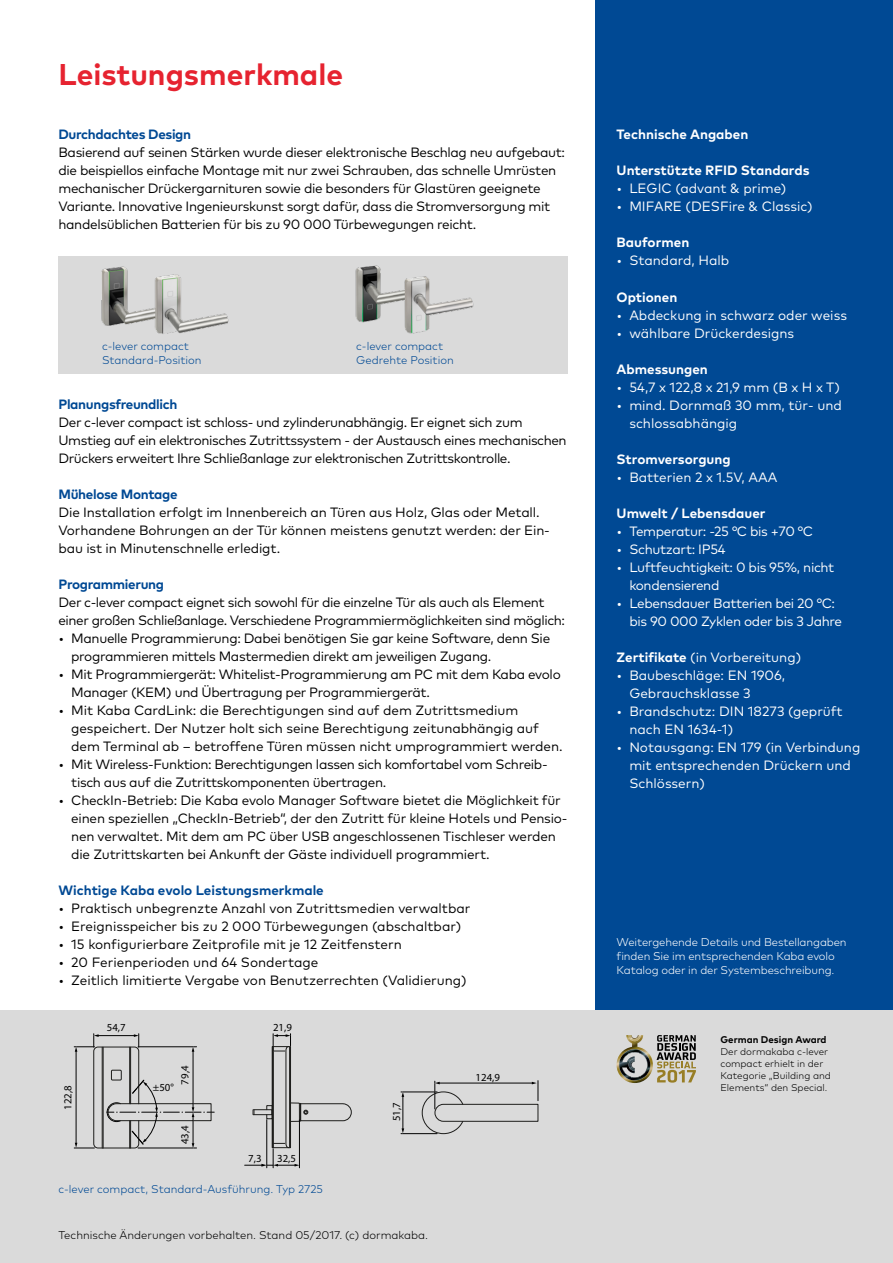
<style>
.page{position:relative;width:893px;height:1263px;background:#fff}
.page>*{position:absolute;margin:0;border:0;box-sizing:border-box;transform-origin:0 0}
.t1{font:700 30px "Mark Pro";color:#e62330}
.t2{font:13.5px/18px "Mark Pro";letter-spacing:-.025em;color:#000}
.t3{font:13.5px/18px "Mark Pro";color:#fff}
.t4{font:13.5px "Mark Pro";color:#000}
.t5{font:13.5px/18px "Mark Pro";letter-spacing:-.005em;color:#000}
.t6{font:13.5px/18px "Mark Pro";letter-spacing:-.025em;color:#fff}
.t7{font:700 13.5px "Mark Pro";color:#fff}
.t8{font:700 13.5px "Mark Pro";letter-spacing:-.025em;color:#004994}
.t9{font:700 13.5px "Mark Pro";color:#004994}
.t10{font:300 11.25px/14.2px "Mark Pro";letter-spacing:-.01em;color:#fff}
.t11{font:300 11.25px/14.2px "Mark Pro";color:#004994}
.t12{font:300 11.25px "Mark Pro";color:#000}
.t13{font:10.8px "Myriad Pro";color:#000}
.t14{font:300 9.75px/12px "Mark Pro";color:#000}
.t15{font:700 9.75px "Mark Pro";color:#000}
.s1{font-weight:700}
</style>
<div class="page">
<div style="left:0;top:1010px;width:595px;height:253px;background:#dadada"></div>
<div style="left:595px;top:0;width:298px;height:1010px;background:#004994"></div>
<div style="left:595px;top:1010px;width:298px;height:253px;background:#dadada"></div>
<div style="left:58px;top:256px;width:510px;height:117px;background:#dadada"></div>
<img style="left:101px;top:266px;width:128px;height:68px">
<img style="left:355px;top:265px;width:119px;height:69px">
<img style="left:616px;top:1035px;width:37px;height:48px">
<svg style="left:629px;top:1035px;width:12px;height:6px"></svg>
<svg style="left:619px;top:1049px;width:31px;height:31px"></svg>
<svg style="left:656px;top:1035px;width:40px;height:47px"></svg>
<div style="left:93px;top:1047px;width:46px;height:101px;border:1px solid #1d1d1b;border-radius:4px"></div>
<hr style="left:129px;top:1047px;width:1px;height:57px;background:#1d1d1b">
<hr style="left:130px;top:1047px;width:1px;height:57px;background:#1d1d1b">
<hr style="left:102px;top:1047px;width:1px;height:101px;background:#1d1d1b">
<hr style="left:103px;top:1047px;width:1px;height:101px;background:#1d1d1b">
<div style="left:111px;top:1070px;width:11px;height:10px;border:1px solid #1d1d1b"></div>
<hr style="left:76px;top:1051px;width:1px;height:93px;background:#000">
<svg style="left:74px;top:1143px;width:20px;height:6px"></svg>
<hr style="left:98px;top:1035px;width:37px;height:1px;background:#000">
<svg style="left:74px;top:1034px;width:25px;height:18px"></svg>
<svg style="left:134px;top:1034px;width:5px;height:13px"></svg>
<hr style="left:138px;top:1046px;width:59px;height:1px;background:#000">
<hr style="left:138px;top:1148px;width:59px;height:1px;background:#000">
<hr style="left:193px;top:1051px;width:1px;height:57px;background:#000">
<svg style="left:107px;top:1080px;width:107px;height:68px"></svg>
<svg style="left:245px;top:1034px;width:107px;height:134px"></svg>
<hr style="left:299px;top:1120px;width:1px;height:48px;background:#000">
<svg style="left:422px;top:1080px;width:117px;height:54px"></svg>
<hr style="left:401px;top:1092px;width:36px;height:1px;background:#000">
<hr style="left:401px;top:1133px;width:36px;height:1px;background:#000">
<hr style="left:403px;top:1096px;width:1px;height:33px;background:#000">
<h1 class="t1" style="left:58px;top:52px;width:286px">Leistungsmerkmale</h1>
<p class="t8" style="left:58px;top:124px;width:134px">Durchdachtes Design</p>
<p class="t2" style="left:58px;top:143px;width:508px">Basierend auf seinen Stärken wurde dieser elektronische Beschlag neu aufgebaut: die beispiellos einfache Montage mit nur zwei Schrauben, das schnelle Umrüsten mechanischer Drückergarnituren sowie die besonders für Glastüren geeignete Variante. Innovative Ingenieurskunst sorgt dafür, dass die Stromversorgung mit handelsüblichen Batterien für bis zu 90 000 Türbewegungen reicht.</p>
<p class="t11" style="left:102px;top:338px;width:101px">c-lever compact<br>Standard-Position</p>
<p class="t11" style="left:356px;top:338px;width:99px">c-lever compact<br>Gedrehte Position</p>
<p class="t8" style="left:58px;top:394px;width:120px">Planungsfreundlich</p>
<p class="t2" style="left:58px;top:413px;width:510px">Der c-lever compact ist schloss- und zylinderunabhängig. Er eignet sich zum<br>Umstieg auf ein elektronisches Zutrittssystem - der Austausch eines mechanischen<br>Drückers erweitert Ihre Schließanlage zur elektronischen Zutrittskontrolle.</p>
<p class="t8" style="left:58px;top:484px;width:121px">Mühelose Montage</p>
<p class="t2" style="left:58px;top:503px;width:493px">Die Installation erfolgt im Innenbereich an Türen aus Holz, Glas oder Metall.<br>Vorhandene Bohrungen an der Tür können meistens genutzt werden: der Ein&shy;bau ist in Minutenschnelle erledigt.</p>
<p class="t8" style="left:58px;top:574px;width:107px">Programmierung</p>
<p class="t2" style="left:58px;top:593px;width:508px">Der c-lever compact eignet sich sowohl für die einzelne Tür als auch als Element einer großen Schließanlage. Verschiedene Programmiermöglichkeiten sind möglich:</p>
<p class="t2" style="left:71px;top:629px;width:480px;text-indent:-13px">• Manuelle Programmierung: Dabei benötigen Sie gar keine Software, denn Sie programmieren mittels Mastermedien direkt am jeweiligen Zugang.</p>
<p class="t2" style="left:71px;top:665px;width:491px;text-indent:-13px">• Mit Programmiergerät: Whitelist-Programmierung am PC mit dem Kaba evolo<br>Manager (KEM) und Übertragung per Programmiergerät.</p>
<p class="t5" style="left:71px;top:701px;width:493px;text-indent:-13px">• Mit Kaba CardLink: die Berechtigungen sind auf dem Zutrittsmedium gespeichert. Der Nutzer holt sich seine Berechtigung zeitunabhängig auf dem Terminal ab – betroffene Türen müssen nicht umprogrammiert werden.</p>
<p class="t2" style="left:71px;top:755px;width:478px;text-indent:-13px">• Mit Wireless-Funktion: Berechtigungen lassen sich komfortabel vom Schreib&shy;tisch aus auf die Zutrittskomponenten übertragen.</p>
<p class="t2" style="left:71px;top:791px;width:498px;text-indent:-13px">• CheckIn-Betrieb: Die Kaba evolo Manager Software bietet die Möglichkeit für einen speziellen „CheckIn-Betrieb“, der den Zutritt für kleine Hotels und Pensio&shy;nen verwaltet. Mit dem am PC über USB angeschlossenen Tischleser werden die Zutrittskarten bei Ankunft der Gäste individuell programmiert.</p>
<p class="t9" style="left:58px;top:880px;width:267px">Wichtige Kaba evolo Leistungsmerkmale</p>
<p class="t4" style="left:58px;top:898px;width:413px">• Praktisch unbegrenzte Anzahl von Zutrittsmedien verwaltbar</p>
<p class="t4" style="left:58px;top:916px;width:404px">• Ereignisspeicher bis zu 2 000 Türbewegungen (abschaltbar)</p>
<p class="t4" style="left:58px;top:934px;width:345px">• 15 konfigurierbare Zeitprofile mit je 12 Zeitfenstern</p>
<p class="t4" style="left:58px;top:952px;width:261px">• 20 Ferienperioden und 64 Sondertage</p>
<p class="t4" style="left:58px;top:970px;width:410px">• Zeitlich limitierte Vergabe von Benutzerrechten (Validierung)</p>
<p class="t13" style="left:434px;top:916px;width:20px">54,7</p>
<p class="t13" style="left:61px;top:1110px;width:26px;rotate:-90deg">122,8</p>
<p class="t13" style="left:107px;top:1021px;width:20px">54,7</p>
<p class="t13" style="left:178px;top:1084px;width:20px;rotate:-90deg">79,4</p>
<p class="t13" style="left:153px;top:1080px;width:22px">±50°</p>
<p class="t13" style="left:168px;top:1080px;width:22px">±50°</p>
<p class="t13" style="left:178px;top:1144px;width:20px;rotate:-90deg">43,4</p>
<p class="t13" style="left:273px;top:1021px;width:20px">21,9</p>
<p class="t13" style="left:277px;top:1151px;width:20px">32,5</p>
<p class="t11" style="left:58px;top:1180px;width:266px">c-lever compact, Standard-Ausführung. Typ 2725</p>
<p class="t13" style="left:390px;top:1121px;width:20px;rotate:-90deg">51,7</p>
<p class="t12" style="left:58px;top:1226px;width:371px">Technische Änderungen vorbehalten. Stand 05/2017. (c) dormakaba.</p>
<p class="t13" style="left:476px;top:1070px;width:26px">124,9</p>
<p class="t7" style="left:617px;top:124px;width:133px">Technische Angaben</p>
<p class="t7" style="left:617px;top:160px;width:194px">Unterstützte RFID Standards</p>
<p class="t3" style="left:617px;top:179px;width:171px">• LEGIC (advant &amp; prime)</p>
<p class="t3" style="left:617px;top:197px;width:198px">• MIFARE (DESFire &amp; Classic)</p>
<p class="t7" style="left:617px;top:232px;width:74px">Bauformen</p>
<p class="t3" style="left:617px;top:251px;width:114px">• Standard, Halb</p>
<p class="t7" style="left:617px;top:286px;width:62px">Optionen</p>
<p class="t3" style="left:617px;top:305px;width:232px">• Abdeckung in schwarz oder weiss</p>
<p class="t3" style="left:617px;top:323px;width:179px">• wählbare Drückerdesigns</p>
<p class="t7" style="left:617px;top:358px;width:93px">Abmessungen</p>
<p class="t3" style="left:617px;top:377px;width:225px">• 54,7 x 122,8 x 21,9 mm (B x H x T)</p>
<p class="t3" style="left:629px;top:395px;width:214px;text-indent:-13px">• mind. Dornmaß 30 mm, tür- und schlossabhängig</p>
<p class="t7" style="left:617px;top:448px;width:116px">Stromversorgung</p>
<p class="t3" style="left:617px;top:467px;width:162px">• Batterien 2 x 1.5V, AAA</p>
<p class="t7" style="left:617px;top:502px;width:150px">Umwelt / Lebensdauer</p>
<p class="t6" style="left:617px;top:521px;width:198px">• Temperatur: -25 °C bis +70 °C</p>
<p class="t6" style="left:617px;top:539px;width:111px">• Schutzart: IP54</p>
<p class="t6" style="left:629px;top:557px;width:207px;text-indent:-13px">• Luftfeuchtigkeit: 0 bis 95%, nicht kondensierend</p>
<p class="t6" style="left:629px;top:593px;width:214px;text-indent:-13px">• Lebensdauer Batterien bei 20 °C: bis 90 000 Zyklen oder bis 3 Jahre</p>
<p class="t3" style="left:617px;top:647px;width:186px"><span class="s1">Zertifikate</span> (in Vorbereitung)</p>
<p class="t3" style="left:629px;top:665px;width:157px;text-indent:-13px">• Baubeschläge: EN 1906,<br>Gebrauchsklasse 3</p>
<p class="t3" style="left:629px;top:701px;width:215px;text-indent:-13px">• Brandschutz: DIN 18273 (geprüft nach EN 1634-1)</p>
<p class="t3" style="left:629px;top:737px;width:233px;text-indent:-13px">• Notausgang: EN 179 (in Verbindung mit entsprechenden Drückern und<br>Schlössern)</p>
<p class="t10" style="left:617px;top:934px;width:232px">Weitergehende Details und Bestellangaben finden Sie im entsprechenden Kaba evolo<br>Katalog oder in der Systembeschreibung.</p>
<p class="t15" style="left:720px;top:1032px;width:108px">German Design Award</p>
<p class="t14" style="left:720px;top:1044px;width:112px">Der dormakaba c-lever compact erhielt in der<br>Kategorie „Building and<br>Elements“ den Special.</p>
</div>
